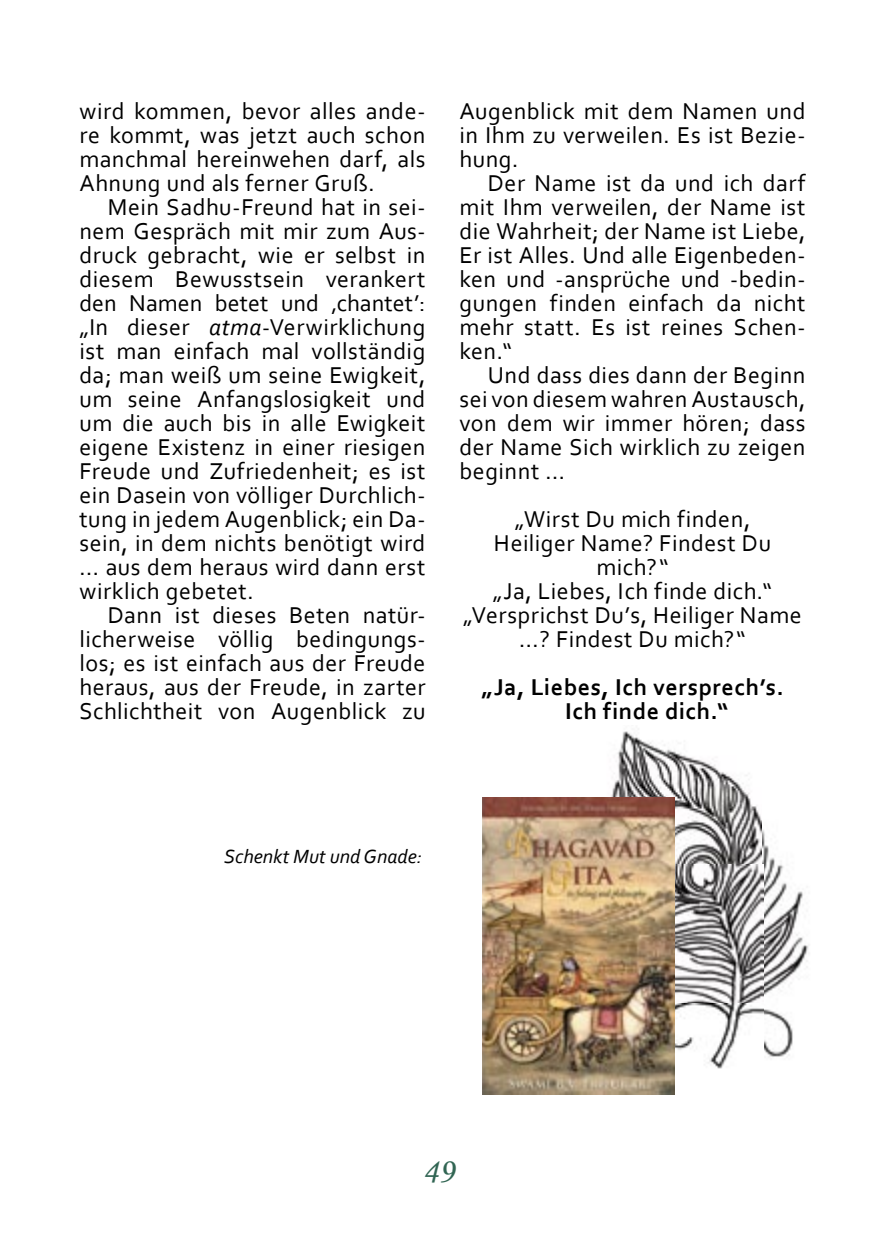
<style>
.page{position:relative;width:885px;height:1236px;background:#fff}
.page>*{position:absolute;margin:0;border:0;box-sizing:border-box;transform-origin:0 0}
.t1{font:36px "Monotype Corsiva";color:#316553}
.t2{font:24px/24px "Corbel";letter-spacing:.02em;color:#000;text-align:justify}
.t3{font:700 24px/24px "Corbel";letter-spacing:.025em;color:#000}
.t4{font:italic 20px "Corbel";color:#000}
.s1{font-style:italic}
</style>
<div class="page">
<img style="left:575px;top:731px;width:234px;height:342px">
<img style="left:482px;top:798px;width:192px;height:296px">
<p class="t2" style="left:79px;top:98px;width:347px">wird kommen, bevor alles ande&shy;re kommt, was jetzt auch schon manchmal hereinwehen darf, als Ahnung und als ferner Gruß.</p>
<p class="t2" style="left:79px;top:194px;width:347px;text-indent:28px">Mein Sadhu-Freund hat in sei&shy;nem Gespräch mit mir zum Aus&shy;druck gebracht, wie er selbst in diesem Bewusstsein verankert den Namen betet und ‚chantet’: „In dieser <span class="s1">atma</span>-Verwirklichung ist man einfach mal vollständig da; man weiß um seine Ewigkeit, um seine Anfangslosigkeit und um die auch bis in alle Ewigkeit eigene Existenz in einer riesigen Freude und Zufriedenheit; es ist ein Dasein von völliger Durchlich&shy;tung in jedem Augenblick; ein Da&shy;sein, in dem nichts benötigt wird ... aus dem heraus wird dann erst wirklich gebetet.</p>
<p class="t2" style="left:79px;top:602px;width:347px;text-indent:28px">Dann ist dieses Beten natür&shy;licherweise völlig bedingungs&shy;los; es ist einfach aus der Freude heraus, aus der Freude, in zarter Schlichtheit von Augenblick zu</p>
<p class="t2" style="left:459px;top:98px;width:347px">Augenblick mit dem Namen und in Ihm zu verweilen. Es ist Bezie&shy;hung.</p>
<p class="t2" style="left:459px;top:170px;width:347px;text-indent:28px">Der Name ist da und ich darf mit Ihm verweilen, der Name ist die Wahrheit; der Name ist Liebe, Er ist Alles. Und alle Eigenbeden&shy;ken und -ansprüche und -bedin&shy;gungen finden einfach da nicht mehr statt. Es ist reines Schen&shy;ken.“</p>
<p class="t2" style="left:459px;top:362px;width:347px;text-indent:28px">Und dass dies dann der Beginn sei von diesem wahren Austausch, von dem wir immer hören; dass der Name Sich wirklich zu zeigen beginnt ...</p>
<p class="t2" style="left:463px;top:506px;width:340px;text-align:center">„Wirst Du mich finden,<br>Heiliger Name? Findest Du mich?“<br>„Ja, Liebes, Ich finde dich.“ „Versprichst Du’s, Heiliger Name ...? Findest Du mich?“</p>
<p class="t3" style="left:565px;top:674px;width:220px;text-indent:-84px">„Ja, Liebes, Ich versprech’s.<br>Ich finde dich.“</p>
<p class="t4" style="left:224px;top:844px;width:199px">Schenkt Mut und Gnade:</p>
<h1 class="t1" style="left:422px;top:1149px;width:33px">49</h1>
</div>
